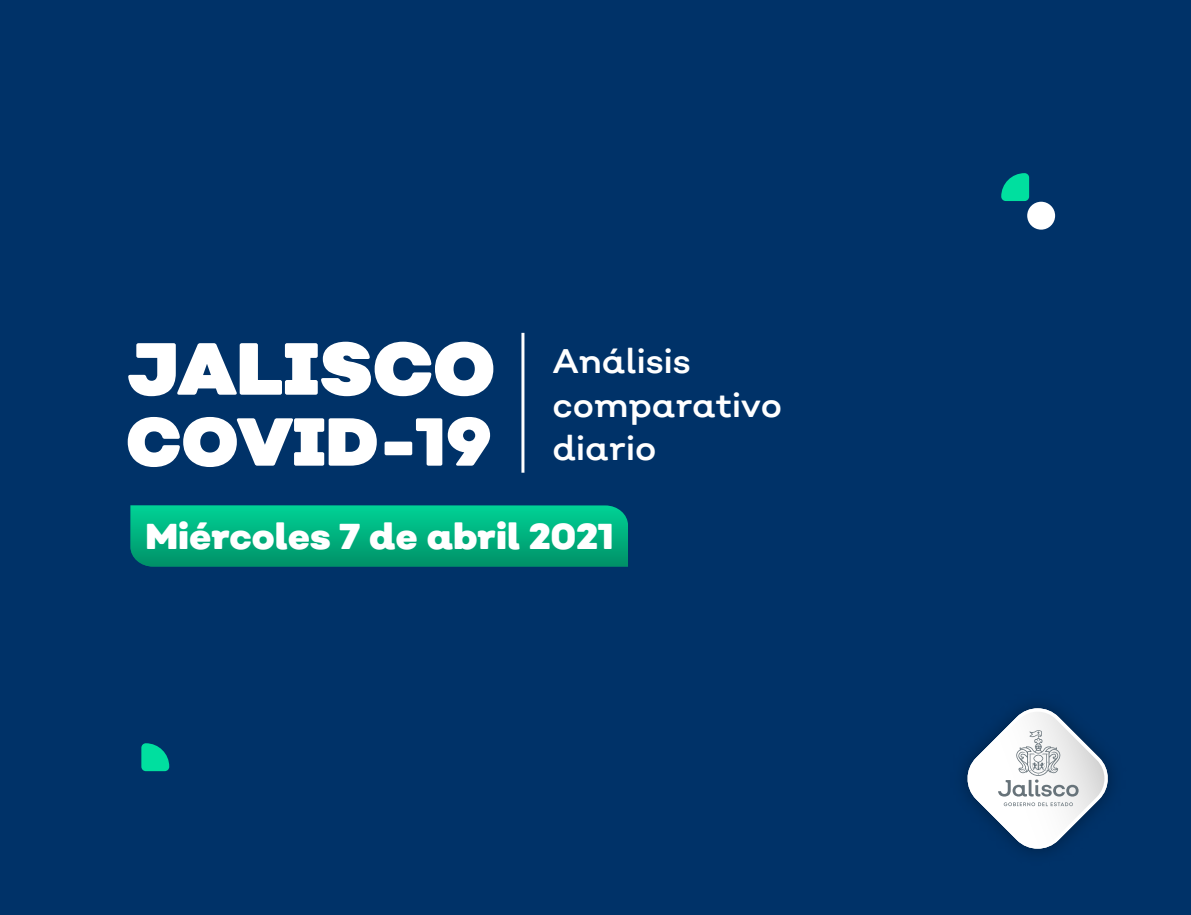
<style>
.page{position:relative;width:1191px;height:915px;background:#fff}
.page>*{position:absolute;margin:0;border:0;box-sizing:border-box;transform-origin:0 0}
.t1{font:900 73.5px "Nutmeg";color:#fff}
.t2{font:900 67.65px "Nutmeg";color:#fff}
.t3{font:900 36px "Nutmeg";color:#fff}
.t4{font:34.05px/43.3px "Nutmeg";color:#fff}
</style>
<div class="page">
<div style="left:0;top:0;width:1191px;height:914px;background:#003268"></div>
<svg style="left:964px;top:708px;width:146px;height:143px"></svg>
<hr style="left:521px;top:333px;width:3px;height:139px;background:#fff">
<svg style="left:130px;top:505px;width:498px;height:61px;background:#00af7e"></svg>
<div style="left:1001px;top:173px;width:28px;height:28px;background:#00df9f;border-radius:5px"></div>
<div style="left:141px;top:743px;width:28px;height:27px;background:#00df9f;border-radius:5px"></div>
<div style="left:1027px;top:202px;width:28px;height:27px;background:#fff;border-radius:50%"></div>
<h1 class="t1" style="left:126px;top:320px;width:371px">JALISCO</h1>
<h2 class="t2" style="left:126px;top:397px;width:367px">COVID-19</h2>
<p class="t4" style="left:552px;top:338px;width:231px">Análisis comparativo diario</p>
<p class="t3" style="left:146px;top:512px;width:470px">Miércoles 7 de abril 2021</p>
</div>
